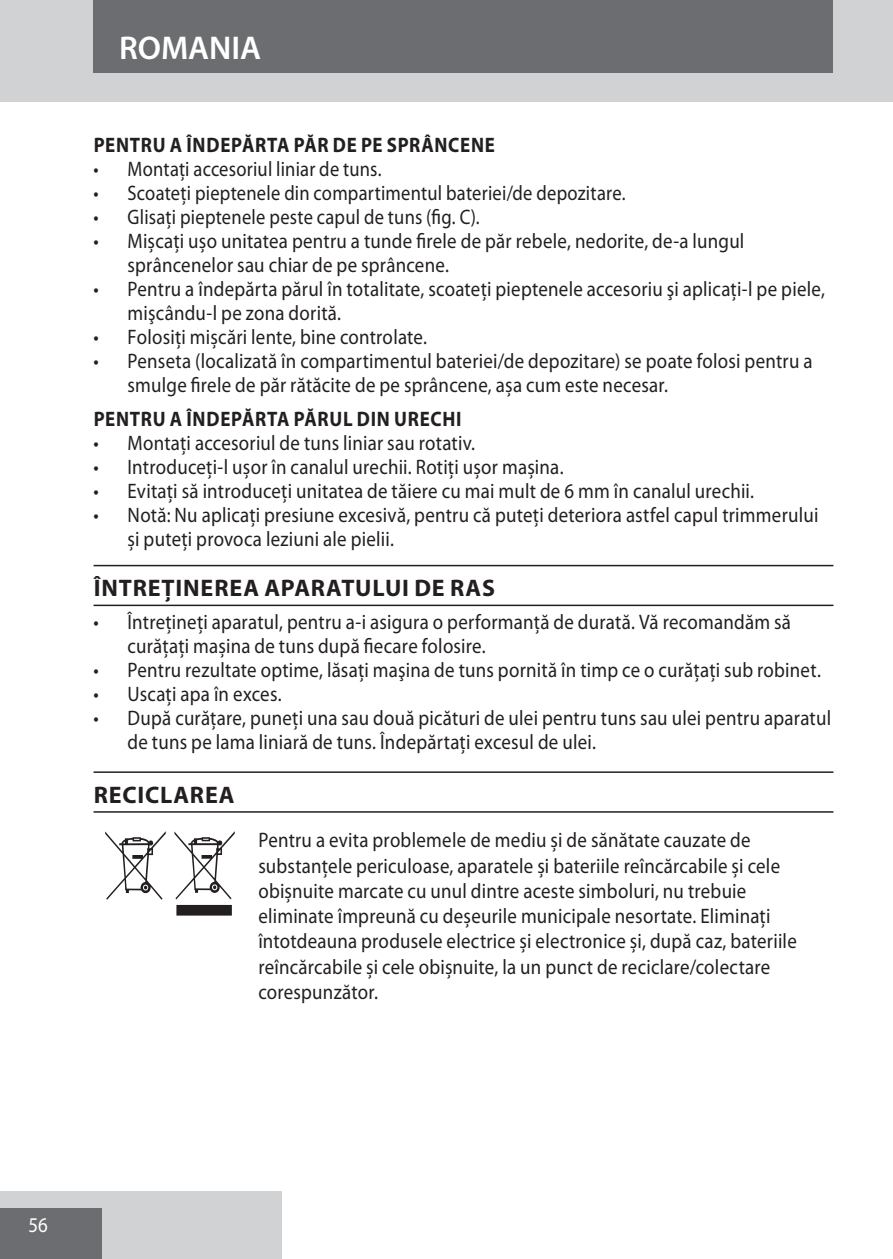
<style>
.page{position:relative;width:893px;height:1259px;background:#fff}
.page>*{position:absolute;margin:0;border:0;box-sizing:border-box;transform-origin:0 0}
.default{font:120px "Myriad Mine";color:#231f20;scale:.9 1}
.t1{font:600 33px "Myriad Pro";color:#fff}
.heading{font:700 24px "Myriad Pro";letter-spacing:.035em;color:#231f20}
.default-2{font:21px/24px "Myriad Pro";letter-spacing:.01em;color:#231f20;scale:.9 1}
.default-3{font:21px "Myriad Pro";letter-spacing:.01em;color:#231f20;scale:.88 1}
.t2{font:700 21px "Myriad Pro";letter-spacing:.035em;color:#231f20;scale:.9 1}
.t3{font:21px "Myriad Pro";color:#fff;scale:.9 1}
</style>
<div class="page">
<div style="left:0;top:0;width:893px;height:102px;background:#d1d2d4"></div>
<div style="left:0;top:1191px;width:282px;height:68px;background:#d1d2d4"></div>
<div style="left:0;top:1208px;width:102px;height:51px;background:#6c6d70"></div>
<div style="left:94px;top:0;width:739px;height:73px;background:#6c6d70"></div>
<hr style="left:94px;top:565px;width:739px;height:1px;background:#231f20">
<hr style="left:94px;top:604px;width:739px;height:2px;background:#231f20">
<hr style="left:94px;top:771px;width:739px;height:2px;background:#231f20">
<hr style="left:94px;top:811px;width:739px;height:1px;background:#231f20">
<p class="t1" style="left:119px;top:29px;width:144px">ROMANIA</p>
<p class="t2" style="left:94px;top:133px;width:447px">PENTRU A ÎNDEPĂRTA PĂR DE PE SPRÂNCENE</p>
<p class="default-3" style="left:94px;top:157px;width:329px">• Montați accesoriul liniar de tuns.</p>
<p class="default-3" style="left:94px;top:181px;width:606px">• Scoateți pieptenele din compartimentul bateriei/de depozitare.</p>
<p class="default-3" style="left:94px;top:205px;width:440px">• Glisați pieptenele peste capul de tuns (fig. C).</p>
<p class="default-2" style="left:128px;top:229px;width:687px;text-indent:-34px">• Mișcați ușo unitatea pentru a tunde firele de păr rebele, nedorite, de-a lungul sprâncenelor sau chiar de pe sprâncene.</p>
<p class="default-2" style="left:128px;top:277px;width:776px;text-indent:-34px">• Pentru a îndepărta părul în totalitate, scoateţi pieptenele accesoriu şi aplicaţi-l pe piele, mişcându-l pe zona dorită.</p>
<p class="default-2" style="left:94px;top:325px;width:372px">• Folosiți mișcări lente, bine controlate.</p>
<p class="default-2" style="left:128px;top:349px;width:763px;text-indent:-34px">• Penseta (localizată în compartimentul bateriei/de depozitare) se poate folosi pentru a smulge firele de păr rătăcite de pe sprâncene, așa cum este necesar.</p>
<p class="t2" style="left:94px;top:407px;width:410px">PENTRU A ÎNDEPĂRTA PĂRUL DIN URECHI</p>
<p class="default-2" style="left:94px;top:431px;width:425px">• Montați accesoriul de tuns liniar sau rotativ.</p>
<p class="default-2" style="left:94px;top:455px;width:524px">• Introduceți-l ușor în canalul urechii. Rotiți ușor mașina.</p>
<p class="default-2" style="left:94px;top:479px;width:736px">• Evitați să introduceți unitatea de tăiere cu mai mult de 6 mm în canalul urechii.</p>
<p class="default-2" style="left:128px;top:503px;width:769px;text-indent:-34px">• Notă: Nu aplicați presiune excesivă, pentru că puteți deteriora astfel capul trimmerului și puteți provoca leziuni ale pielii.</p>
<p class="heading" style="left:94px;top:574px;width:403px">ÎNTREȚINEREA APARATULUI DE RAS</p>
<p class="default-2" style="left:128px;top:610px;width:739px;text-indent:-34px">• Întrețineți aparatul, pentru a-i asigura o performanță de durată. Vă recomandăm să curățați mașina de tuns după fiecare folosire.</p>
<p class="default-2" style="left:94px;top:658px;width:810px">• Pentru rezultate optime, lăsaţi maşina de tuns pornită în timp ce o curăţaţi sub robinet.</p>
<p class="default-2" style="left:94px;top:682px;width:211px">• Uscați apa în exces.</p>
<p class="default-2" style="left:128px;top:706px;width:783px;text-indent:-34px">• După curățare, puneți una sau două picături de ulei pentru tuns sau ulei pentru aparatul de tuns pe lama liniară de tuns. Îndepărtați excesul de ulei.</p>
<p class="heading" style="left:94px;top:781px;width:142px">RECICLAREA</p>
<p class="default" style="left:105px;top:814px;width:151px">W</p>
<p class="default-2" style="left:258px;top:828px;width:600px;line-height:25.2px">Pentru a evita problemele de mediu și de sănătate cauzate de substanțele periculoase, aparatele și bateriile reîncărcabile și cele obișnuite marcate cu unul dintre aceste simboluri, nu trebuie eliminate împreună cu deșeurile municipale nesortate. Eliminați întotdeauna produsele electrice și electronice și, după caz, bateriile reîncărcabile și cele obișnuite, la un punct de reciclare/colectare corespunzător.</p>
<p class="t3" style="left:29px;top:1213px;width:23px">56</p>
</div>
